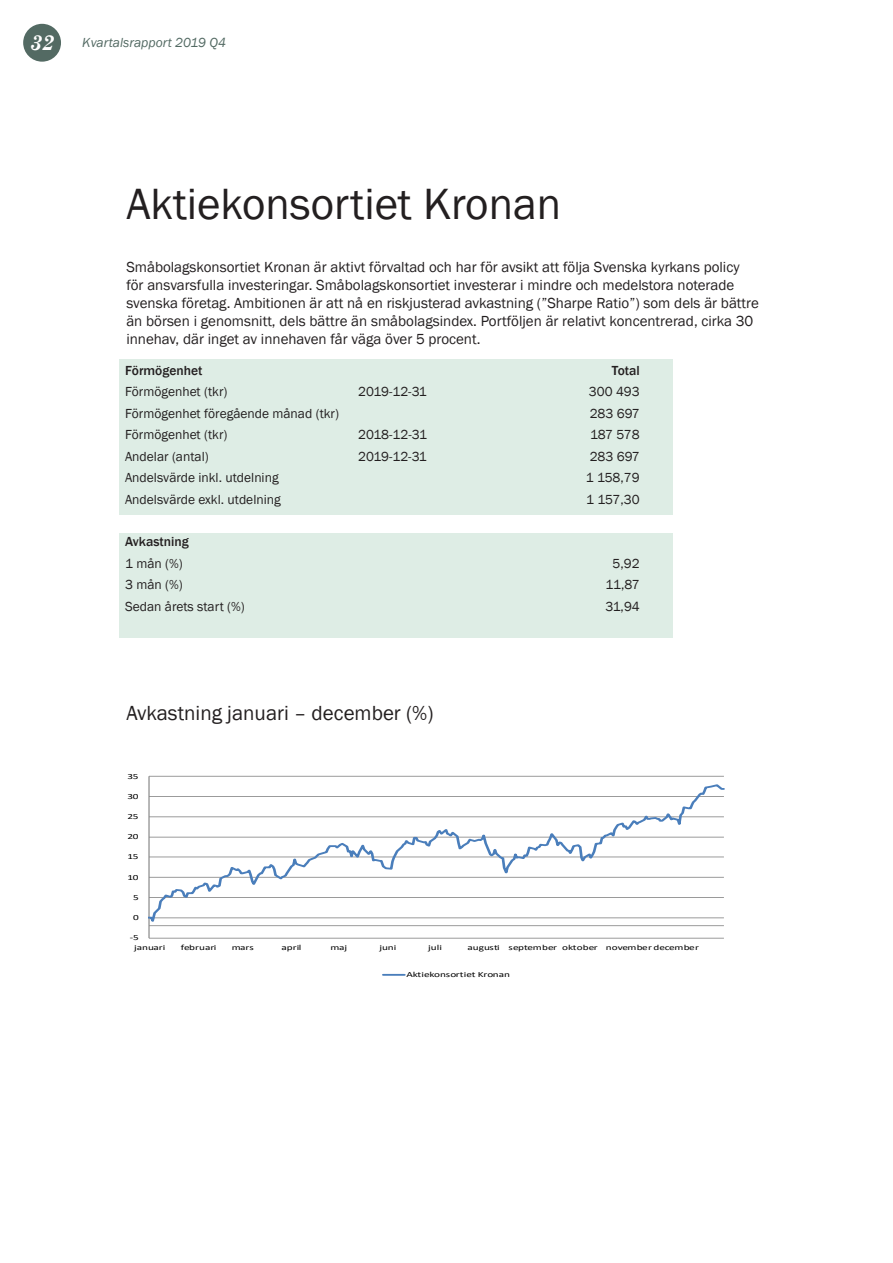
<style>
.page{position:relative;width:893px;height:1263px;background:#fff}
.page>*{position:absolute;margin:0;border:0;box-sizing:border-box;transform-origin:0 0}
.Rubrik_1{font:45px "Franklin Gothic";color:#231f20}
.Rubrik_2_-_konsortie{font:21px "Franklin Gothic";color:#231f20}
.t1{font:italic 700 21px "Century Schoolbook";color:#fff}
.Ingress{font:15px/18px "Franklin Gothic";color:#231f20}
.Tabell_brödtext_väns{font:13.5px "Franklin Gothic";color:#231f20}
.Tabell_brödtext_höge{font:13.5px "Franklin Gothic";color:#231f20}
.t2{font:italic 13.5px "Franklin Gothic";color:#536a63}
.Tabellrubrik_vänster{font:500 13.5px "Franklin Gothic";color:#231f20}
.Tabellrubrik_höger{font:500 13.5px "Franklin Gothic";letter-spacing:-.005em;color:#231f20}
.t3{font:7.8px "Calibri";letter-spacing:-.005em;color:#000;scale:1.43 1}
</style>
<div class="page">
<div style="left:23px;top:24px;width:38px;height:38px;background:#536a63;border-radius:50%"></div>
<div style="left:119px;top:359px;width:554px;height:155px;background:#deede5"></div>
<div style="left:119px;top:533px;width:554px;height:105px;background:#deede5"></div>
<hr style="left:149px;top:938px;width:575px;height:1px;background:#868686">
<hr style="left:149px;top:776px;width:575px;height:1px;background:#868686">
<hr style="left:149px;top:776px;width:1px;height:162px;background:#868686">
<svg style="left:149px;top:783px;width:576px;height:146px"></svg>
<hr style="left:383px;top:974px;width:21px;height:2px;background:#4a7ebb">
<h2 class="t1" style="left:30px;top:27px;width:26px">32</h2>
<p class="t2" style="left:82px;top:34px;width:145px">Kvartalsrapport 2019 Q4</p>
<p class="Rubrik_1" style="left:126px;top:176px;width:436px">Aktiekonsortiet Kronan</p>
<p class="Ingress" style="left:126px;top:259px;width:634px">Småbolagskonsortiet Kronan är aktivt förvaltad och har för avsikt att följa Svenska kyrkans policy för ansvarsfulla investeringar. Småbolagskonsortiet investerar i mindre och medelstora noterade svenska företag. Ambitionen är att nå en riskjusterad avkastning (”Sharpe Ratio”) som dels är bättre än börsen i genomsnitt, dels bättre än småbolagsindex. Portföljen är relativt koncentrerad, cirka 30 innehav, där inget av innehaven får väga över 5 procent.</p>
<p class="Tabellrubrik_vänster" style="left:125px;top:362px;width:79px">Förmögenhet</p>
<p class="Tabellrubrik_höger" style="left:612px;top:362px;width:29px">Total</p>
<p class="Tabell_brödtext_väns" style="left:125px;top:383px;width:104px">Förmögenhet (tkr)</p>
<p class="Tabell_brödtext_väns" style="left:358px;top:383px;width:70px">2019-12-31</p>
<p class="Tabell_brödtext_höge" style="left:589px;top:383px;width:52px">300 493</p>
<p class="Tabell_brödtext_väns" style="left:125px;top:405px;width:215px">Förmögenhet föregående månad (tkr)</p>
<p class="Tabell_brödtext_höge" style="left:590px;top:405px;width:52px">283 697</p>
<p class="Tabell_brödtext_väns" style="left:125px;top:426px;width:104px">Förmögenhet (tkr)</p>
<p class="Tabell_brödtext_väns" style="left:358px;top:426px;width:70px">2018-12-31</p>
<p class="Tabell_brödtext_höge" style="left:590px;top:426px;width:51px">187 578</p>
<p class="Tabell_brödtext_väns" style="left:125px;top:448px;width:85px">Andelar (antal)</p>
<p class="Tabell_brödtext_väns" style="left:358px;top:448px;width:70px">2019-12-31</p>
<p class="Tabell_brödtext_höge" style="left:590px;top:448px;width:52px">283 697</p>
<p class="Tabell_brödtext_väns" style="left:125px;top:469px;width:155px">Andelsvärde inkl. utdelning</p>
<p class="Tabell_brödtext_höge" style="left:586px;top:469px;width:56px">1 158,79</p>
<p class="Tabell_brödtext_väns" style="left:125px;top:491px;width:157px">Andelsvärde exkl. utdelning</p>
<p class="Tabell_brödtext_höge" style="left:586px;top:491px;width:55px">1 157,30</p>
<p class="Tabellrubrik_vänster" style="left:125px;top:534px;width:65px">Avkastning</p>
<p class="Tabell_brödtext_väns" style="left:125px;top:555px;width:59px">1 mån (%)</p>
<p class="Tabell_brödtext_höge" style="left:613px;top:555px;width:29px">5,92</p>
<p class="Tabell_brödtext_väns" style="left:125px;top:576px;width:59px">3 mån (%)</p>
<p class="Tabell_brödtext_höge" style="left:606px;top:576px;width:36px">11,87</p>
<p class="Tabell_brödtext_väns" style="left:125px;top:598px;width:121px">Sedan årets start (%)</p>
<p class="Tabell_brödtext_höge" style="left:605px;top:598px;width:36px">31,94</p>
<p class="Rubrik_2_-_konsortie" style="left:126px;top:699px;width:309px">Avkastning januari – december (%)</p>
<p class="t3" style="left:128px;top:771px;width:9px">35</p>
<p class="t3" style="left:128px;top:791px;width:9px">30</p>
<p class="t3" style="left:128px;top:811px;width:9px">25</p>
<p class="t3" style="left:128px;top:831px;width:9px">20</p>
<p class="t3" style="left:128px;top:851px;width:9px">15</p>
<p class="t3" style="left:128px;top:872px;width:9px">10</p>
<p class="t3" style="left:133px;top:892px;width:5px">5</p>
<p class="t3" style="left:133px;top:912px;width:5px">0</p>
<p class="t3" style="left:130px;top:932px;width:8px">-5</p>
<p class="t3" style="left:134px;top:942px;width:23px">januari</p>
<p class="t3" style="left:181px;top:942px;width:26px">februari</p>
<p class="t3" style="left:232px;top:942px;width:17px">mars</p>
<p class="t3" style="left:282px;top:942px;width:15px">april</p>
<p class="t3" style="left:331px;top:942px;width:13px">maj</p>
<p class="t3" style="left:379px;top:942px;width:13px">juni</p>
<p class="t3" style="left:428px;top:942px;width:11px">juli</p>
<p class="t3" style="left:468px;top:942px;width:163px">augusti september oktober novemberdecember</p>
<p class="t3" style="left:406px;top:969px;width:74px">Aktiekonsortiet Kronan</p>
</div>
